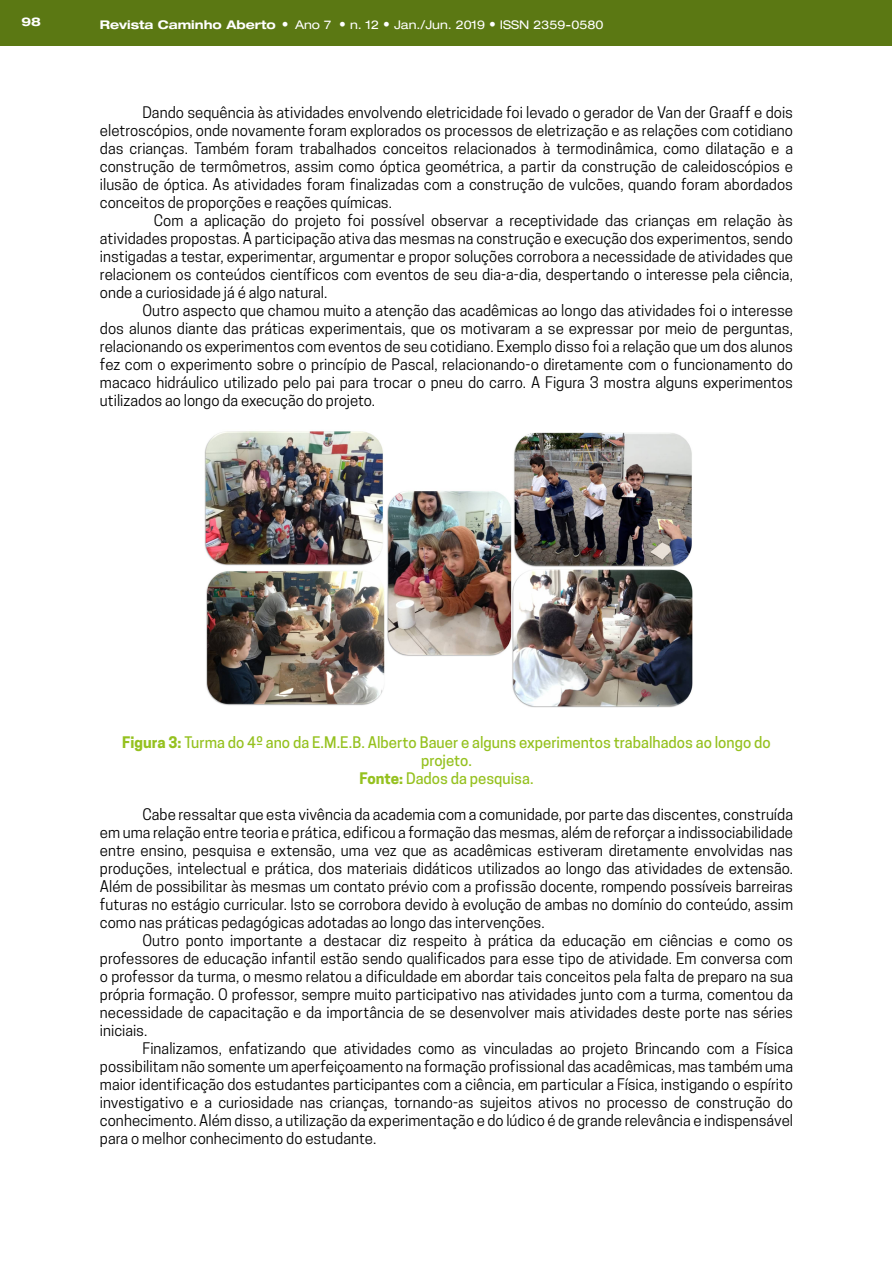
<style>
.page{position:relative;width:893px;height:1263px;background:#fff}
.page>*{position:absolute;margin:0;border:0;box-sizing:border-box;transform-origin:0 0}
.t1{font:15px/18px "Cooper Hewitt";color:#000;text-align:justify}
.t2{font:500 15px/18px "Cooper Hewitt";color:#95c11f;text-align:center}
.t3{font:expanded 12px "Helvetica Neue LT Pro";color:#fff}
.t4{font:700 expanded 12px "Helvetica Neue LT Pro";color:#fff}
.s1{font-weight:700}
.s2{font-stretch:condensed;font-size:13.5px}
</style>
<div class="page">
<div style="left:0;top:0;width:892px;height:46px;background:#5b7813"></div>
<img style="left:205px;top:431px;width:488px;height:277px">
<p class="t4" style="left:21px;top:14px;width:21px">98</p>
<p class="t3" style="left:100px;top:17px;width:505px"><span class="s1">Revista Caminho Aberto</span> <span class="s2">•</span> Ano 7 <span class="s2">•</span> n. 12 <span class="s2">•</span> Jan./Jun. 2019 <span class="s2">•</span> ISSN 2359-0580</p>
<p class="t1" style="left:100px;top:103px;width:695px;text-indent:43px">Dando sequência às atividades envolvendo eletricidade foi levado o gerador de Van der Graaff e dois eletroscópios, onde novamente foram explorados os processos de eletrização e as relações com cotidiano das crianças. Também foram trabalhados conceitos relacionados à termodinâmica, como dilatação e a construção de termômetros, assim como óptica geométrica, a partir da construção de caleidoscópios e ilusão de óptica. As atividades foram finalizadas com a construção de vulcões, quando foram abordados conceitos de proporções e reações químicas.</p>
<p class="t1" style="left:100px;top:211px;width:695px;text-indent:54px">Com a aplicação do projeto foi possível observar a receptividade das crianças em relação às atividades propostas. A participação ativa das mesmas na construção e execução dos experimentos, sendo instigadas a testar, experimentar, argumentar e propor soluções corrobora a necessidade de atividades que relacionem os conteúdos científicos com eventos de seu dia-a-dia, despertando o interesse pela ciência, onde a curiosidade já é algo natural.</p>
<p class="t1" style="left:100px;top:301px;width:695px;text-indent:43px">Outro aspecto que chamou muito a atenção das acadêmicas ao longo das atividades foi o interesse dos alunos diante das práticas experimentais, que os motivaram a se expressar por meio de perguntas, relacionando os experimentos com eventos de seu cotidiano. Exemplo disso foi a relação que um dos alunos fez com o experimento sobre o princípio de Pascal, relacionando-o diretamente com o funcionamento do macaco hidráulico utilizado pelo pai para trocar o pneu do carro. A Figura 3 mostra alguns experimentos utilizados ao longo da execução do projeto.</p>
<p class="t2" style="left:122px;top:733px;width:650px"><span class="s1">Figura 3:</span> Turma do 4º ano da E.M.E.B. Alberto Bauer e alguns experimentos trabalhados ao longo do projeto.<br><span class="s1">Fonte:</span> Dados da pesquisa.</p>
<p class="t1" style="left:100px;top:805px;width:695px;text-indent:43px">Cabe ressaltar que esta vivência da academia com a comunidade, por parte das discentes, construída em uma relação entre teoria e prática, edificou a formação das mesmas, além de reforçar a indissociabilidade entre ensino, pesquisa e extensão, uma vez que as acadêmicas estiveram diretamente envolvidas nas produções, intelectual e prática, dos materiais didáticos utilizados ao longo das atividades de extensão.<br>Além de possibilitar às mesmas um contato prévio com a profissão docente, rompendo possíveis barreiras futuras no estágio curricular. Isto se corrobora devido à evolução de ambas no domínio do conteúdo, assim como nas práticas pedagógicas adotadas ao longo das intervenções.</p>
<p class="t1" style="left:100px;top:931px;width:695px;text-indent:43px">Outro ponto importante a destacar diz respeito à prática da educação em ciências e como os professores de educação infantil estão sendo qualificados para esse tipo de atividade. Em conversa com o professor da turma, o mesmo relatou a dificuldade em abordar tais conceitos pela falta de preparo na sua própria formação. O professor, sempre muito participativo nas atividades junto com a turma, comentou da necessidade de capacitação e da importância de se desenvolver mais atividades deste porte nas séries iniciais.</p>
<p class="t1" style="left:100px;top:1039px;width:695px;text-indent:43px">Finalizamos, enfatizando que atividades como as vinculadas ao projeto Brincando com a Física possibilitam não somente um aperfeiçoamento na formação profissional das acadêmicas, mas também uma maior identificação dos estudantes participantes com a ciência, em particular a Física, instigando o espírito investigativo e a curiosidade nas crianças, tornando-as sujeitos ativos no processo de construção do conhecimento. Além disso, a utilização da experimentação e do lúdico é de grande relevância e indispensável para o melhor conhecimento do estudante.</p>
</div>
